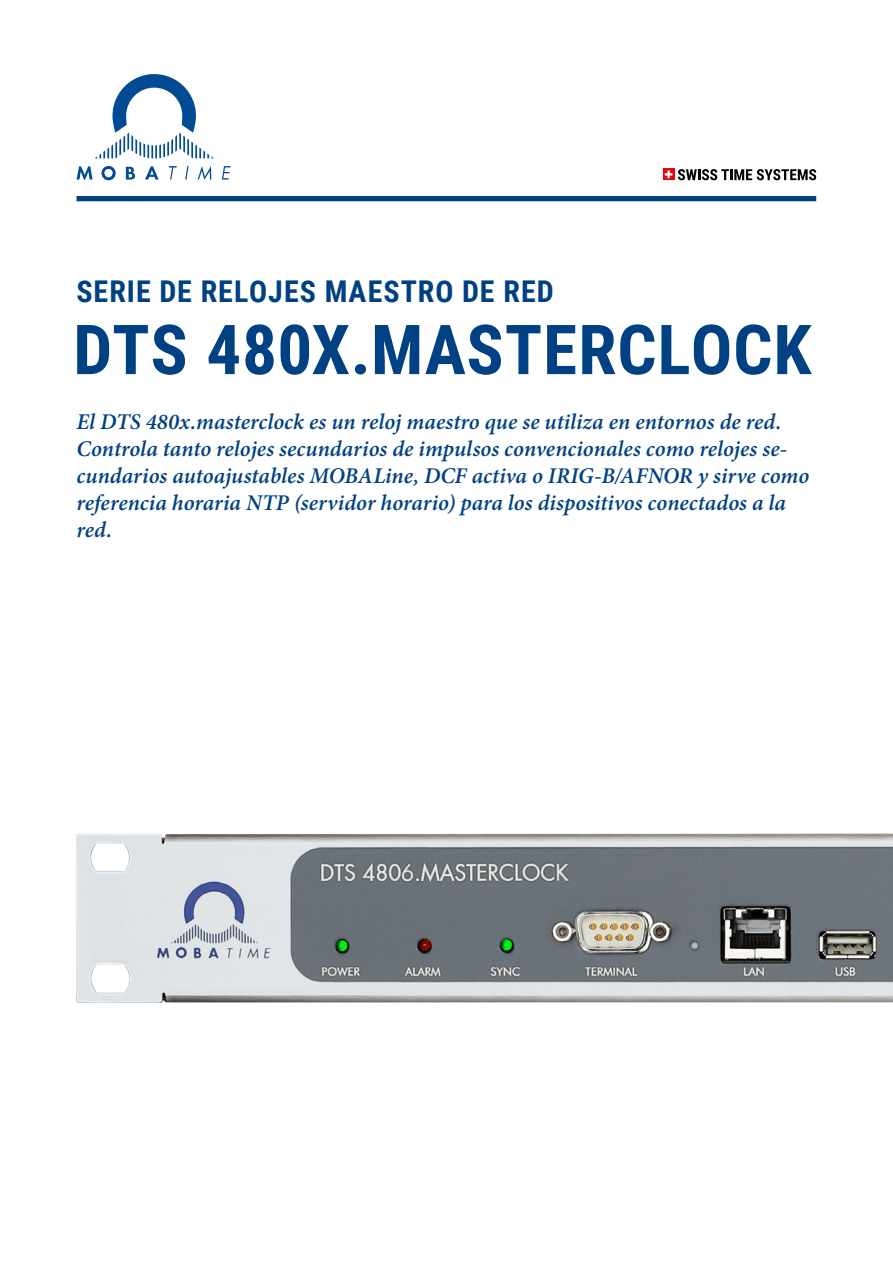
<style>
.page{position:relative;width:893px;height:1263px;background:#fff}
.page>*{position:absolute;margin:0;border:0;box-sizing:border-box;transform-origin:0 0}
.t1{font:700 69px "Roboto Condensed";letter-spacing:.01em;color:#004183}
.t2{font:700 30px "Roboto Condensed";letter-spacing:.035em;color:#004183}
.t3{font:italic 600 22.5px/27px "Minion Pro";color:#004183}
</style>
<div class="page">
<div style="left:77px;top:196px;width:739px;height:5px;background:#004183"></div>
<svg style="left:663px;top:169px;width:11px;height:11px"></svg>
<svg style="left:665px;top:171px;width:7px;height:7px"></svg>
<svg style="left:678px;top:169px;width:138px;height:11px"></svg>
<svg style="left:95px;top:74px;width:119px;height:84px"></svg>
<svg style="left:77px;top:166px;width:15px;height:14px"></svg>
<svg style="left:102px;top:166px;width:14px;height:14px"></svg>
<svg style="left:126px;top:167px;width:9px;height:13px"></svg>
<svg style="left:145px;top:166px;width:14px;height:14px"></svg>
<svg style="left:169px;top:166px;width:8px;height:14px"></svg>
<svg style="left:185px;top:166px;width:4px;height:14px"></svg>
<svg style="left:198px;top:166px;width:13px;height:14px"></svg>
<svg style="left:222px;top:166px;width:9px;height:14px"></svg>
<img style="left:77px;top:833px;width:816px;height:169px">
<p class="t2" style="left:77px;top:270px;width:479px">SERIE DE RELOJES MAESTRO DE RED</p>
<p class="t1" style="left:73px;top:301px;width:740px">DTS 480X.MASTERCLOCK</p>
<p class="t3" style="left:77px;top:408px;width:734px">El DTS 480x.masterclock es un reloj maestro que se utiliza en entornos de red.<br>Controla tanto relojes secundarios de impulsos convencionales como relojes se&shy;cundarios autoajustables MOBALine, DCF activa o IRIG-B/AFNOR y sirve como referencia horaria NTP (servidor horario) para los dispositivos conectados a la red.</p>
</div>
